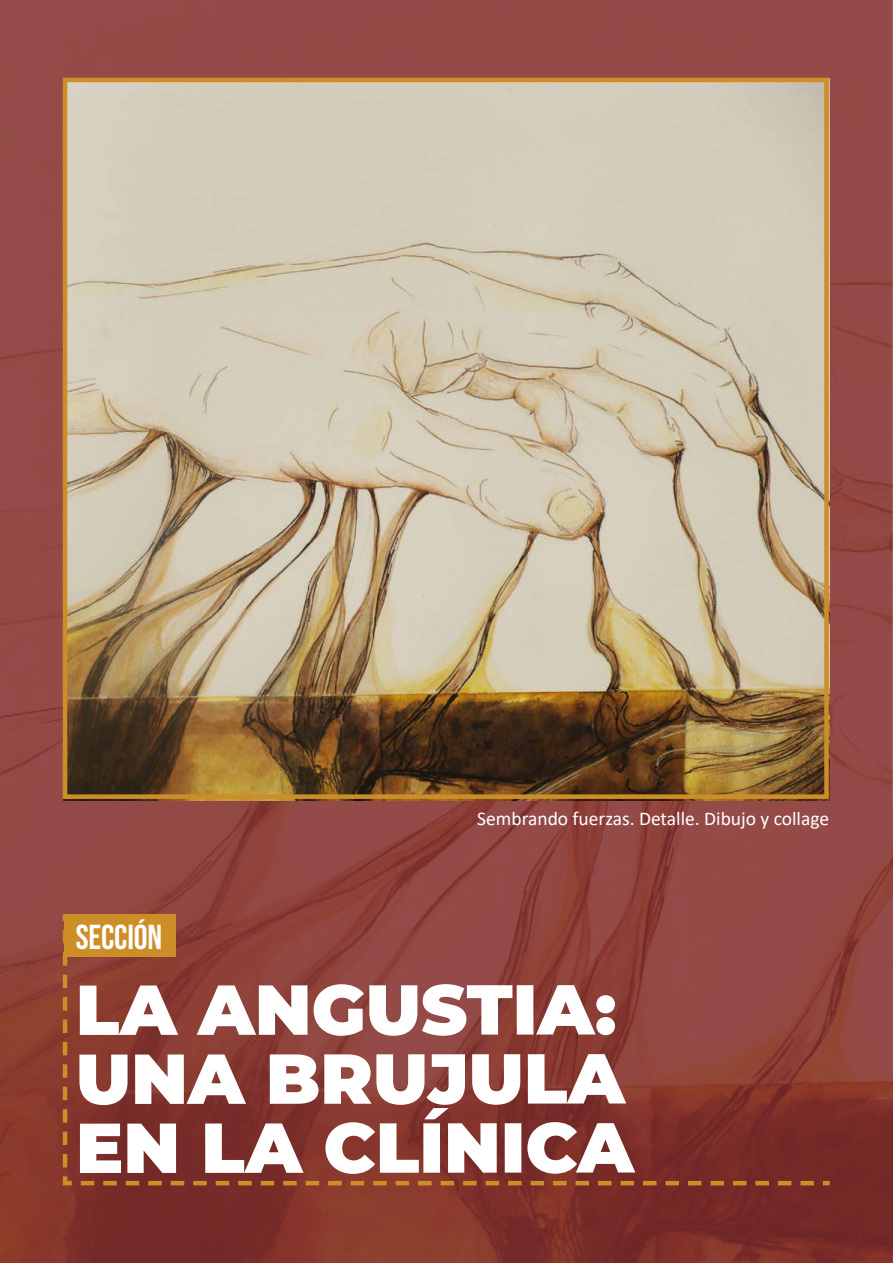
<style>
.page{position:relative;width:893px;height:1263px;background:#fff}
.page>*{position:absolute;margin:0;border:0;box-sizing:border-box;transform-origin:0 0}
.t1{font:900 70.5px/69px "Montserrat";color:#fff}
.t2{font:34.5px "Bebas Neue";color:#fff}
.t3{font:19.5px "Calibri";color:#fff}
</style>
<div class="page">
<img style="left:0;top:0;width:893px;height:1263px">
<img style="left:64px;top:83px;width:765px;height:717px">
<svg style="left:61px;top:910px;width:773px;height:278px;background:#883c34"></svg>
<div style="left:64px;top:914px;width:112px;height:43px;background:#cd8e28"></div>
<div style="left:63px;top:78px;width:766px;height:721px;border:4px solid #cd8e28"></div>
<img style="left:892px;top:0;width:1px;height:810px">
<hr style="left:892px;top:1141px;width:1px;height:122px;background:#842b2c">
<h2 class="t2" style="left:76px;top:918px;width:88px">SECCIÓN</h2>
<p class="t3" style="left:477px;top:805px;width:353px">Sembrando fuerzas. Detalle. Dibujo y collage</p>
<h1 class="t1" style="left:76px;top:971px;width:560px">LA ANGUSTIA:<br>UNA BRUJULA<br>EN LA CLÍNICA</h1>
</div>
